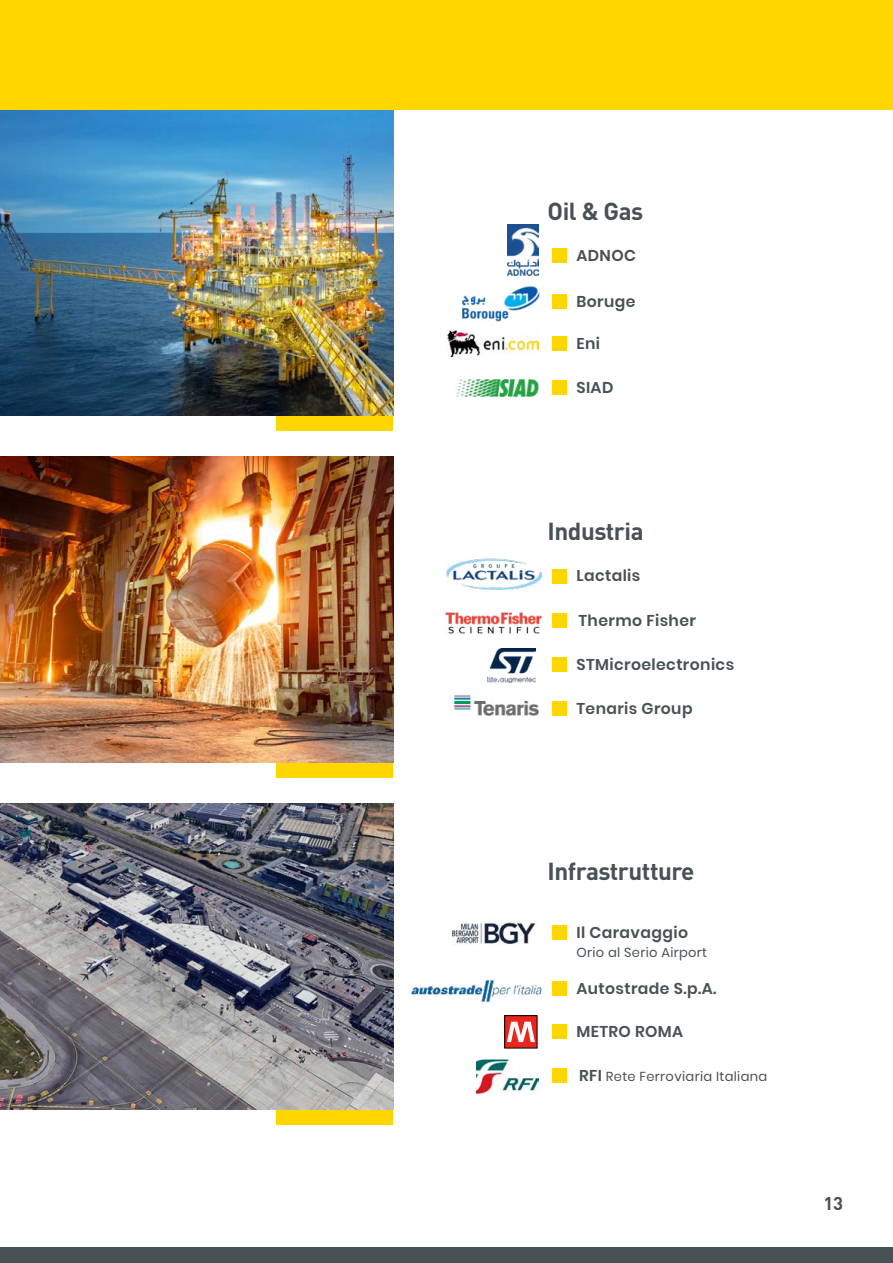
<style>
.page{position:relative;width:893px;height:1263px;background:#fff}
.page>*{position:absolute;margin:0;border:0;box-sizing:border-box;transform-origin:0 0}
.t1{font:700 24.3px "DIN";letter-spacing:-.02em;color:#485156}
.t2{font:700 18.3px "DIN";color:#485156}
.t3{font:600 15.6px "Poppins";letter-spacing:.025em;color:#485156}
.t4{font:13.05px "Poppins";letter-spacing:.025em;color:#485156}
.s1{font-weight:600;font-size:15.6px}
</style>
<div class="page">
<div style="left:552px;top:248px;width:15px;height:15px;background:#ffd600"></div>
<div style="left:552px;top:294px;width:15px;height:15px;background:#ffd600"></div>
<div style="left:552px;top:336px;width:15px;height:15px;background:#ffd600"></div>
<div style="left:552px;top:380px;width:15px;height:15px;background:#ffd600"></div>
<img style="left:507px;top:225px;width:31px;height:50px">
<img style="left:461px;top:286px;width:79px;height:36px">
<div style="left:552px;top:1068px;width:15px;height:15px;background:#ffd600"></div>
<div style="left:552px;top:925px;width:15px;height:14px;background:#ffd600"></div>
<div style="left:552px;top:981px;width:15px;height:15px;background:#ffd600"></div>
<div style="left:552px;top:1024px;width:15px;height:15px;background:#ffd600"></div>
<img style="left:477px;top:1059px;width:61px;height:35px">
<div style="left:552px;top:569px;width:15px;height:14px;background:#ffd600"></div>
<div style="left:552px;top:613px;width:15px;height:15px;background:#ffd600"></div>
<div style="left:552px;top:657px;width:15px;height:15px;background:#ffd600"></div>
<div style="left:552px;top:701px;width:15px;height:15px;background:#ffd600"></div>
<img style="left:487px;top:648px;width:49px;height:34px">
<img style="left:455px;top:695px;width:83px;height:21px">
<img style="left:446px;top:330px;width:92px;height:27px">
<img style="left:411px;top:980px;width:131px;height:22px">
<div style="left:505px;top:1016px;width:32px;height:32px;background:#e7271e"></div>
<svg style="left:507px;top:1022px;width:28px;height:20px"></svg>
<img style="left:452px;top:921px;width:84px;height:24px">
<img style="left:445px;top:612px;width:96px;height:22px">
<img style="left:456px;top:380px;width:82px;height:16px">
<img style="left:446px;top:559px;width:95px;height:31px">
<div style="left:276px;top:762px;width:117px;height:16px;background:#ffd600"></div>
<img style="left:0;top:456px;width:393px;height:306px">
<div style="left:276px;top:1109px;width:117px;height:16px;background:#ffd600"></div>
<img style="left:0;top:803px;width:393px;height:306px">
<div style="left:276px;top:415px;width:117px;height:16px;background:#ffd600"></div>
<img style="left:0;top:109px;width:393px;height:306px">
<div style="left:0;top:0;width:893px;height:109px;background:#ffd600"></div>
<div style="left:0;top:1247px;width:893px;height:16px;background:#485156"></div>
<h1 class="t1" style="left:548px;top:195px;width:97px">Oil &amp; Gas</h1>
<p class="t3" style="left:576px;top:247px;width:61px">ADNOC</p>
<p class="t3" style="left:576px;top:292px;width:61px">Boruge</p>
<p class="t3" style="left:576px;top:335px;width:25px">Eni</p>
<p class="t3" style="left:576px;top:379px;width:39px">SIAD</p>
<h1 class="t1" style="left:548px;top:516px;width:98px">Industria</h1>
<p class="t3" style="left:576px;top:567px;width:65px">Lactalis</p>
<p class="t3" style="left:578px;top:611px;width:119px">Thermo Fisher</p>
<p class="t3" style="left:576px;top:655px;width:159px">STMicroelectronics</p>
<p class="t3" style="left:576px;top:699px;width:118px">Tenaris Group</p>
<h1 class="t1" style="left:548px;top:856px;width:149px">Infrastrutture</h1>
<p class="t3" style="left:576px;top:923px;width:113px">Il Caravaggio</p>
<p class="t4" style="left:576px;top:945px;width:132px">Orio al Serio Airport</p>
<p class="t3" style="left:576px;top:980px;width:142px">Autostrade S.p.A.</p>
<p class="t3" style="left:576px;top:1023px;width:108px">METRO ROMA</p>
<p class="t4" style="left:579px;top:1069px;width:190px"><span class="s1">RFI</span> Rete Ferroviaria Italiana</p>
<p class="t2" style="left:823px;top:1191px;width:21px">13</p>
</div>
